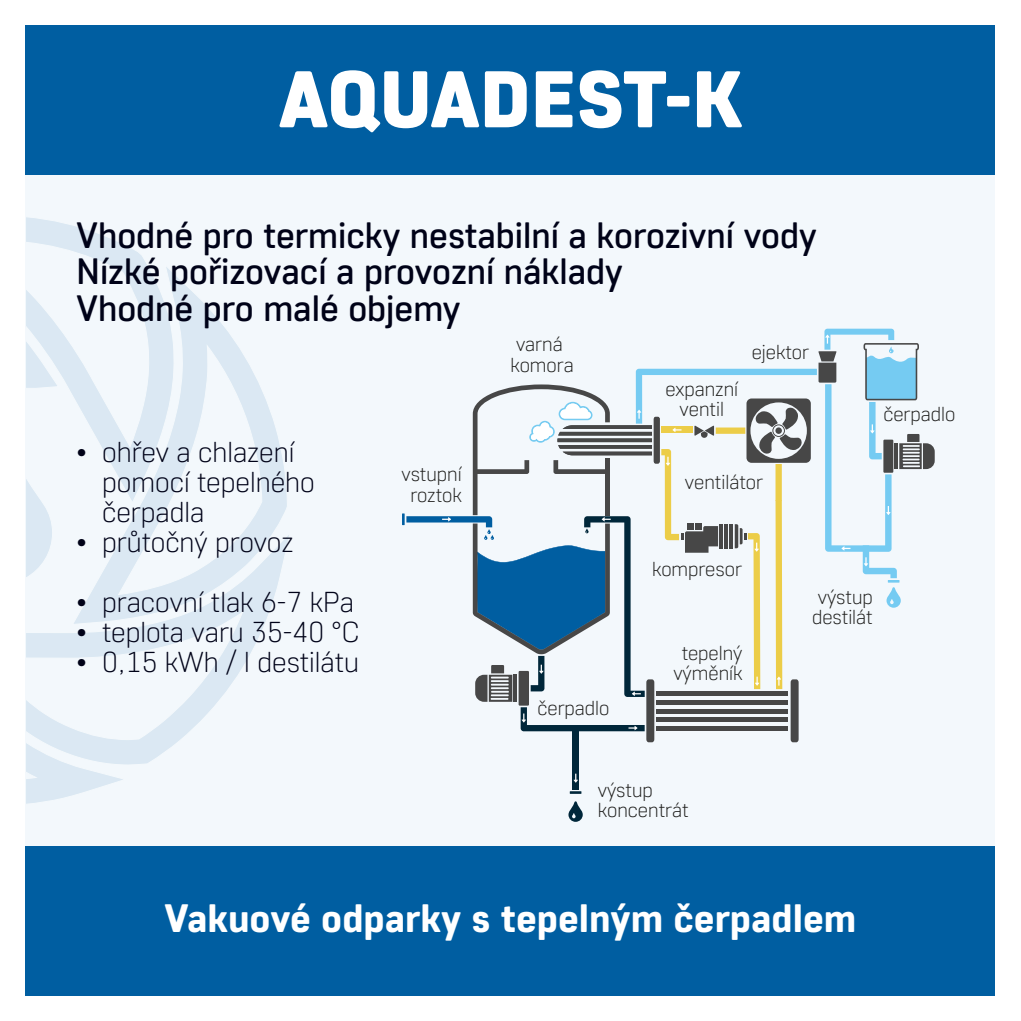
<style>
.page{position:relative;width:1021px;height:1021px;background:#fff}
.page>*{position:absolute;margin:0;border:0;box-sizing:border-box;transform-origin:0 0}
.t1{font:900 80.1px "Core Sans R75";color:#fff}
.t2{font:800 39.6px "Core Sans R65";color:#fff}
.t3{font:500 36.68px/36.7px "Core Sans R45";color:#000218}
.t4{font:300 28.8px/30.2px "Core Sans R25";color:#000218}
.t5{font:300 20.25px/20.2px "Core Sans R25";color:#1d1d1b}
</style>
<div class="page">
<div style="left:26px;top:26px;width:969px;height:969px;background:#f3f8fc"></div>
<div style="left:26px;top:846px;width:969px;height:149px;background:#005ea1"></div>
<svg style="left:126px;top:275px;width:161px;height:257px"></svg>
<svg style="left:25px;top:216px;width:149px;height:287px"></svg>
<svg style="left:25px;top:532px;width:264px;height:233px"></svg>
<svg style="left:25px;top:741px;width:101px;height:63px"></svg>
<svg style="left:25px;top:476px;width:28px;height:102px"></svg>
<div style="left:26px;top:26px;width:969px;height:149px;background:#005ea1"></div>
<svg style="left:569px;top:791px;width:12px;height:2px"></svg>
<div style="left:518px;top:671px;width:11px;height:34px;background:#474747"></div>
<div style="left:790px;top:679px;width:8px;height:63px;background:#474747;border-radius:3px"></div>
<div style="left:646px;top:679px;width:8px;height:63px;background:#474747;border-radius:3px"></div>
<div style="left:656px;top:699px;width:132px;height:5px;background:#474747"></div>
<div style="left:656px;top:708px;width:132px;height:5px;background:#474747"></div>
<div style="left:656px;top:717px;width:132px;height:5px;background:#474747"></div>
<div style="left:656px;top:726px;width:132px;height:5px;background:#474747"></div>
<div style="left:572px;top:728px;width:7px;height:61px;background:#00273a"></div>
<svg style="left:568px;top:801px;width:14px;height:20px"></svg>
<svg style="left:573px;top:773px;width:5px;height:9px"></svg>
<svg style="left:520px;top:707px;width:124px;height:24px"></svg>
<svg style="left:402px;top:329px;width:532px;height:372px"></svg>
<h1 class="t1" style="left:279px;top:48px;width:465px">AQUADEST-K</h1>
<h3 class="t3" style="left:77px;top:215px;width:741px">Vhodné pro termicky nestabilní a korozivní vody<br>Nízké pořizovací a provozní náklady<br>Vhodné pro malé objemy</h3>
<h3 class="t4" style="left:102px;top:435px;width:214px;text-indent:-26px">• ohřev a chlazení pomocí tepelného čerpadla</h3>
<h3 class="t4" style="left:77px;top:526px;width:218px">• průtočný provoz</h3>
<h3 class="t4" style="left:77px;top:586px;width:279px">• pracovní tlak 6-7 kPa</h3>
<h3 class="t4" style="left:77px;top:616px;width:284px">• teplota varu 35-40 °C</h3>
<h3 class="t4" style="left:77px;top:646px;width:284px">• 0,15 kWh / l destilátu</h3>
<p class="t5" style="left:401px;top:463px;width:62px;text-align:center">vstupní roztok</p>
<p class="t5" style="left:510px;top:333px;width:65px">varná komora</p>
<p class="t5" style="left:537px;top:697px;width:74px">čerpadlo</p>
<p class="t5" style="left:665px;top:378px;width:74px;text-align:center">expanzní ventil</p>
<p class="t5" style="left:751px;top:341px;width:59px">ejektor</p>
<p class="t5" style="left:685px;top:471px;width:79px">ventilátor</p>
<p class="t5" style="left:652px;top:558px;width:91px">kompresor</p>
<p class="t5" style="left:673px;top:641px;width:71px;text-align:center">tepelný výměník</p>
<p class="t5" style="left:812px;top:586px;width:62px">výstup destilát</p>
<p class="t5" style="left:883px;top:403px;width:74px">čerpadlo</p>
<p class="t5" style="left:598px;top:779px;width:92px">výstup koncentrát</p>
<h2 class="t2" style="left:164px;top:893px;width:693px">Vakuové odparky s tepelným čerpadlem</h2>
</div>
